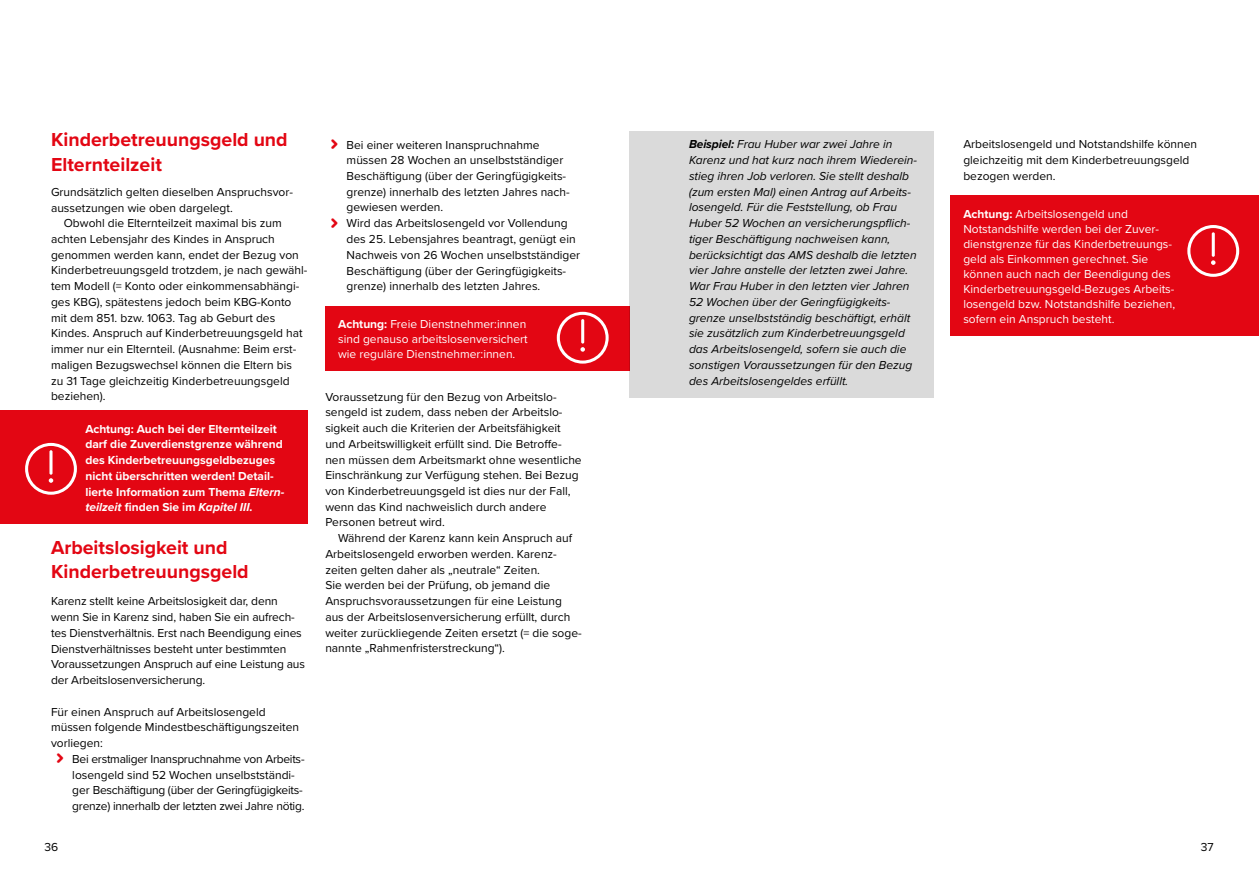
<style>
.page{position:relative;width:1259px;height:893px;background:#fff}
.page>*{position:absolute;margin:0;border:0;box-sizing:border-box;transform-origin:0 0}
.t1{font:700 19.5px/24.3px "Proxima Nova";color:#e30613}
.t2{font:12px/15.8px "Proxima Nova";color:#000}
.t3{font:italic 12px/15.8px "Proxima Nova";color:#000}
.t4{font:12px/15px "Proxima Nova";color:#fff}
.t5{font:700 12px/15.8px "Proxima Nova";color:#fff}
.t6{font:12px/15.8px "Proxima Nova";letter-spacing:-.02em;color:#000}
.s1{font-style:italic}
.s2{font-weight:700}
</style>
<div class="page">
<div style="left:629px;top:131px;width:304px;height:267px;background:#dadada"></div>
<div style="left:0;top:410px;width:308px;height:114px;background:#e30613"></div>
<svg style="left:25px;top:443px;width:52px;height:52px"></svg>
<div style="left:325px;top:306px;width:304px;height:65px;background:#e30613"></div>
<svg style="left:557px;top:312px;width:51px;height:52px"></svg>
<div style="left:950px;top:196px;width:309px;height:140px;background:#e30613"></div>
<svg style="left:1187px;top:225px;width:52px;height:52px"></svg>
<h1 class="t1" style="left:51px;top:127px;width:238px">Kinderbetreuungsgeld und<br>Elternteilzeit</h1>
<p class="t2" style="left:51px;top:183px;width:243px">Grundsätzlich gelten dieselben Anspruchsvor&shy;aussetzungen wie oben dargelegt.</p>
<p class="t2" style="left:51px;top:215px;width:258px;text-indent:13px">Obwohl die Elternteilzeit maximal bis zum achten Lebensjahr des Kindes in Anspruch genommen werden kann, endet der Bezug von Kinderbetreuungsgeld trotzdem, je nach gewähl&shy;tem Modell (= Konto oder einkommensabhängi&shy;ges KBG), spätestens jedoch beim KBG-Konto mit dem 851. bzw. 1063. Tag ab Geburt des Kindes. Anspruch auf Kinderbetreuungsgeld hat immer nur ein Elternteil. (Ausnahme: Beim erst&shy;maligen Bezugswechsel können die Eltern bis<br>zu 31 Tage gleichzeitig Kinderbetreuungsgeld beziehen).</p>
<p class="t5" style="left:85px;top:420px;width:200px">Achtung: Auch bei der Elternteilzeit darf die Zuverdienstgrenze während des Kinderbetreuungsgeldbezuges nicht überschritten werden! Detail&shy;lierte Information zum Thema <span class="s1">Eltern&shy;teilzeit</span> finden Sie im <span class="s1">Kapitel III.</span></p>
<h1 class="t1" style="left:51px;top:534px;width:199px">Arbeitslosigkeit und<br>Kinderbetreuungsgeld</h1>
<p class="t2" style="left:51px;top:593px;width:255px">Karenz stellt keine Arbeitslosigkeit dar, denn wenn Sie in Karenz sind, haben Sie ein aufrech&shy;tes Dienstverhältnis. Erst nach Beendigung eines Dienstverhältnisses besteht unter bestimmten Voraussetzungen Anspruch auf eine Leistung aus der Arbeitslosenversicherung.</p>
<p class="t2" style="left:51px;top:703px;width:250px">Für einen Anspruch auf Arbeitslosengeld müssen folgende Mindestbeschäftigungszeiten vorliegen:</p>
<p class="t6" style="left:72px;top:750px;width:234px">Bei erstmaliger Inanspruchnahme von Arbeits&shy;losengeld sind 52 Wochen unselbstständi&shy;ger Beschäftigung (über der Geringfügigkeits&shy;grenze) innerhalb der letzten zwei Jahre nötig.</p>
<p class="t2" style="left:347px;top:136px;width:235px">Bei einer weiteren Inanspruchnahme müssen 28 Wochen an unselbstständiger Beschäftigung (über der Geringfügigkeits&shy;grenze) innerhalb des letzten Jahres nach&shy;gewiesen werden.<br>Wird das Arbeitslosengeld vor Vollendung des 25. Lebensjahres beantragt, genügt ein Nachweis von 26 Wochen unselbstständiger Beschäftigung (über der Geringfügigkeits&shy;grenze) innerhalb des letzten Jahres.</p>
<p class="t4" style="left:338px;top:316px;width:191px"><span class="s2">Achtung:</span> Freie Dienstnehmer:innen sind genauso arbeitslosenversichert wie reguläre Dienstnehmer:innen.</p>
<p class="t2" style="left:325px;top:388px;width:258px">Voraussetzung für den Bezug von Arbeitslo&shy;sengeld ist zudem, dass neben der Arbeitslo&shy;sigkeit auch die Kriterien der Arbeitsfähigkeit und Arbeitswilligkeit erfüllt sind. Die Betroffe&shy;nen müssen dem Arbeitsmarkt ohne wesentliche Einschränkung zur Verfügung stehen. Bei Bezug von Kinderbetreuungsgeld ist dies nur der Fall, wenn das Kind nachweislich durch andere Personen betreut wird.</p>
<p class="t2" style="left:325px;top:530px;width:258px;text-indent:13px">Während der Karenz kann kein Anspruch auf Arbeitslosengeld erworben werden. Karenz&shy;zeiten gelten daher als „neutrale“ Zeiten.<br>Sie werden bei der Prüfung, ob jemand die Anspruchsvoraussetzungen für eine Leistung aus der Arbeitslosenversicherung erfüllt, durch weiter zurückliegende Zeiten ersetzt (= die soge&shy;nannte „Rahmenfristerstreckung“).</p>
<p class="t3" style="left:689px;top:136px;width:230px"><span class="s2">Beispiel:</span> Frau Huber war zwei Jahre in Karenz und hat kurz nach ihrem Wiederein&shy;stieg ihren Job verloren. Sie stellt deshalb (zum ersten Mal) einen Antrag auf Arbeits&shy;losengeld. Für die Feststellung, ob Frau Huber 52 Wochen an versicherungspflich&shy;tiger Beschäftigung nachweisen kann, berücksichtigt das AMS deshalb die letzten vier Jahre anstelle der letzten zwei Jahre.<br>War Frau Huber in den letzten vier Jahren 52 Wochen über der Geringfügigkeits&shy;grenze unselbstständig beschäftigt, erhält sie zusätzlich zum Kinderbetreuungsgeld das Arbeitslosengeld, sofern sie auch die sonstigen Voraussetzungen für den Bezug des Arbeitslosengeldes erfüllt.</p>
<p class="t2" style="left:963px;top:136px;width:235px">Arbeitslosengeld und Notstandshilfe können gleichzeitig mit dem Kinderbetreuungsgeld bezogen werden.</p>
<p class="t4" style="left:963px;top:206px;width:213px"><span class="s2">Achtung:</span> Arbeitslosengeld und Notstandshilfe werden bei der Zuver&shy;dienstgrenze für das Kinderbetreuungs&shy;geld als Einkommen gerechnet. Sie können auch nach der Beendigung des Kinderbetreuungsgeld-Bezuges Arbeits&shy;losengeld bzw. Notstandshilfe beziehen, sofern ein Anspruch besteht.</p>
<p class="t2" style="left:44px;top:839px;width:15px">36</p>
<p class="t2" style="left:1200px;top:839px;width:14px">37</p>
</div>
